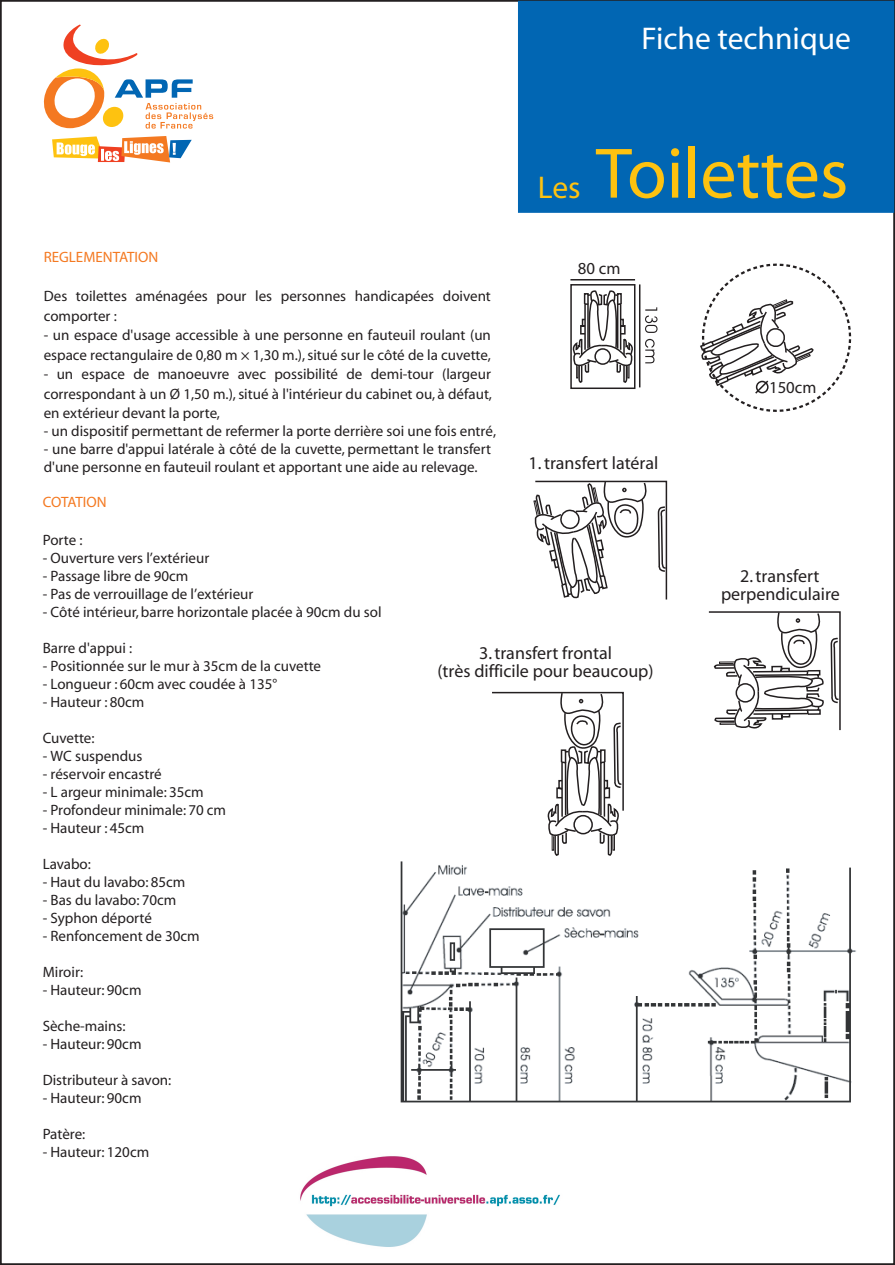
<style>
.page{position:relative;width:895px;height:1265px;background:#fff}
.page>*{position:absolute;margin:0;border:0;box-sizing:border-box;transform-origin:0 0}
.t1{font:72px "Avant Garde IT Cby BT";color:#fec210}
.t2{font:31.5px "Avant Garde IT Cby BT";color:#fff}
.t3{font:31.5px "Avant Garde IT Cby BT";color:#fec210}
.t4{font:18px/18px "Myriad";color:#231f20;text-align:center}
.t5{font:16.8px "Myriad";color:#231f20}
.t6{font:16.8px "Avant Garde IT Cby BT";color:#231f20}
.t7{font:15px/19.5px "Avant Garde IT Cby BT";color:#231f20}
.t8{font:italic 15px "Avant Garde IT Cby BT";color:#f47921}
.t9{font:italic 15px "Avant Garde IT Cby BT";letter-spacing:-.025em;color:#f47921}
</style>
<div class="page">
<svg style="left:570px;top:279px;width:87px;height:110px"></svg>
<svg style="left:700px;top:263px;width:151px;height:149px"></svg>
<svg style="left:708px;top:611px;width:133px;height:120px"></svg>
<svg style="left:533px;top:480px;width:134px;height:120px"></svg>
<svg style="left:52px;top:136px;width:140px;height:26px"></svg>
<svg style="left:43px;top:24px;width:170px;height:105px"></svg>
<div style="left:518px;top:1px;width:376px;height:212px;background:#0166b3"></div>
<img style="left:400px;top:861px;width:456px;height:242px">
<img style="left:300px;top:1156px;width:260px;height:91px">
<svg style="left:492px;top:691px;width:132px;height:165px"></svg>
<h2 class="t2" style="left:641px;top:23px;width:211px">Fiche technique</h2>
<h2 class="t3" style="left:538px;top:171px;width:44px">Les</h2>
<h1 class="t1" style="left:596px;top:138px;width:254px">Toilettes</h1>
<p class="t8" style="left:44px;top:250px;width:116px">REGLEMENTATION</p>
<p class="t7" style="left:44px;top:287px;width:448px">Des toilettes aménagées pour les personnes handicapées doivent comporter :</p>
<p class="t7" style="left:44px;top:326px;width:448px">- un espace d'usage accessible à une personne en fauteuil roulant (un espace rectangulaire de 0,80 m × 1,30 m.), situé sur le côté de la cuvette,</p>
<p class="t7" style="left:44px;top:365px;width:450px;text-align:justify">- un espace de manoeuvre avec possibilité de demi-tour (largeur correspondant à un Ø 1,50 m.), situé à l'intérieur du cabinet ou, à défaut, en extérieur devant la porte,</p>
<p class="t7" style="left:44px;top:422px;width:454px">- un dispositif permettant de refermer la porte derrière soi une fois entré,</p>
<p class="t7" style="left:44px;top:441px;width:449px;line-height:18px">- une barre d'appui latérale à côté de la cuvette, permettant le transfert d'une personne en fauteuil roulant et apportant une aide au relevage.</p>
<p class="t9" style="left:43px;top:495px;width:65px">COTATION</p>
<p class="t7" style="left:43px;top:531px;width:41px">Porte :</p>
<p class="t7" style="left:43px;top:549px;width:168px">- Ouverture vers l’extérieur</p>
<p class="t7" style="left:43px;top:567px;width:147px">- Passage libre de 90cm</p>
<p class="t7" style="left:43px;top:585px;width:212px">- Pas de verrouillage de l’extérieur</p>
<p class="t7" style="left:43px;top:603px;width:340px">- Côté intérieur, barre horizontale placée à 90cm du sol</p>
<p class="t7" style="left:43px;top:639px;width:91px">Barre d'appui :</p>
<p class="t7" style="left:43px;top:657px;width:280px">- Positionnée sur le mur à 35cm de la cuvette</p>
<p class="t7" style="left:43px;top:675px;width:236px">- Longueur : 60cm avec coudée à 135°</p>
<p class="t7" style="left:43px;top:693px;width:103px">- Hauteur : 80cm</p>
<p class="t7" style="left:43px;top:729px;width:53px">Cuvette:</p>
<p class="t7" style="left:43px;top:747px;width:101px">- WC suspendus</p>
<p class="t7" style="left:43px;top:765px;width:120px">- réservoir encastré</p>
<p class="t7" style="left:43px;top:783px;width:162px">- L argeur minimale: 35cm</p>
<p class="t7" style="left:43px;top:801px;width:185px">- Profondeur minimale: 70 cm</p>
<p class="t7" style="left:43px;top:819px;width:103px">- Hauteur : 45cm</p>
<p class="t7" style="left:43px;top:855px;width:50px">Lavabo:</p>
<p class="t7" style="left:43px;top:873px;width:144px">- Haut du lavabo: 85cm</p>
<p class="t7" style="left:43px;top:891px;width:135px">- Bas du lavabo: 70cm</p>
<p class="t7" style="left:43px;top:909px;width:111px">- Syphon déporté</p>
<p class="t7" style="left:43px;top:927px;width:158px">- Renfoncement de 30cm</p>
<p class="t7" style="left:43px;top:963px;width:42px">Miroir:</p>
<p class="t7" style="left:43px;top:981px;width:100px">- Hauteur: 90cm</p>
<p class="t7" style="left:43px;top:1017px;width:84px">Sèche-mains:</p>
<p class="t7" style="left:43px;top:1035px;width:100px">- Hauteur: 90cm</p>
<p class="t7" style="left:43px;top:1071px;width:130px">Distributeur à savon:</p>
<p class="t7" style="left:43px;top:1089px;width:100px">- Hauteur: 90cm</p>
<p class="t7" style="left:43px;top:1125px;width:44px">Patère:</p>
<p class="t7" style="left:43px;top:1143px;width:108px">- Hauteur: 120cm</p>
<p class="t6" style="left:578px;top:260px;width:44px">80 cm</p>
<p class="t4" style="left:528px;top:454px;width:131px">1. transfert latéral</p>
<p class="t4" style="left:437px;top:644px;width:218px">3. transfert frontal<br>(très difficile pour beaucoup)</p>
<p class="t5" style="left:769px;top:379px;width:49px">150cm</p>
<p class="t4" style="left:721px;top:568px;width:120px">2. transfert perpendiculaire</p>
</div>
